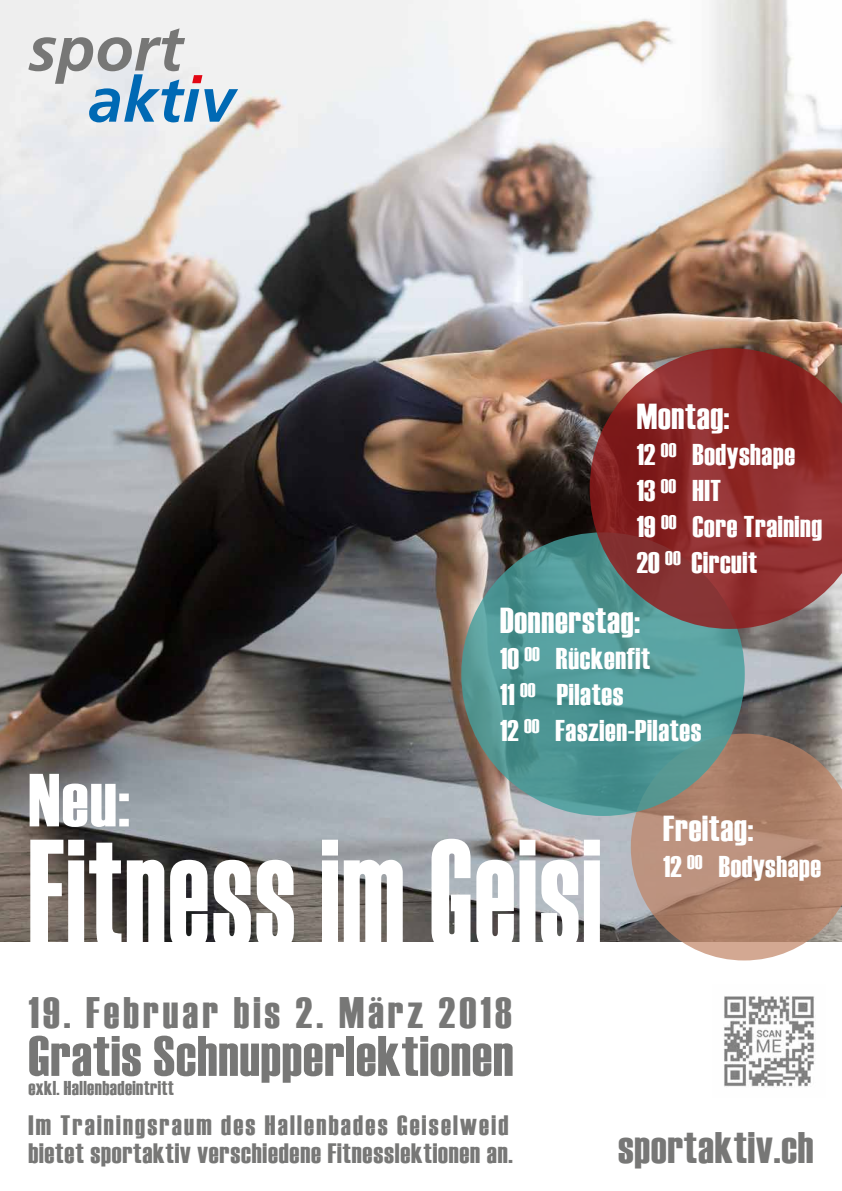
<style>
.page{position:relative;width:842px;height:1191px;background:#fff}
.page>*{position:absolute;margin:0;border:0;box-sizing:border-box;transform-origin:0 0}
.t1{font:155.2px "Haettenschweiler";letter-spacing:.02em;color:#fff;scale:.74 1}
.t2{font:75px "Haettenschweiler";color:#fff}
.t3{font:57px "Haettenschweiler";letter-spacing:.015em;color:#777776}
.t4{font:44px "Haettenschweiler";letter-spacing:.09em;color:#777776}
.t5{font:44px "Haettenschweiler";letter-spacing:.02em;color:#777776}
.t6{font:36px "Haettenschweiler";letter-spacing:.02em;color:#fff}
.t7{font:30px/36px "Haettenschweiler";letter-spacing:.02em;color:#fff}
.t8{font:28px/28px "Haettenschweiler";letter-spacing:.03em;color:#777776}
.t9{font:20px "Haettenschweiler";letter-spacing:.02em;color:#777776}
</style>
<div class="page">
<img style="left:0;top:0;width:842px;height:942px">
<svg style="left:28px;top:28px;width:210px;height:94px"></svg>
<svg style="left:631px;top:733px;width:211px;height:227px;background:#b28c79"></svg>
<svg style="left:461px;top:532px;width:284px;height:284px;background:#509896"></svg>
<svg style="left:590px;top:348px;width:252px;height:281px;background:#8a3b39"></svg>
<img style="left:724px;top:996px;width:91px;height:92px">
<p class="t6" style="left:637px;top:392px;width:94px">Montag:</p>
<p class="t7" style="left:637px;top:436px;width:187px">12 <sup>00</sup> Bodyshape<br>13 <sup>00</sup> HIT<br>19 <sup>00</sup> Core Training<br>20 <sup>00</sup> Circuit</p>
<p class="t6" style="left:500px;top:596px;width:141px">Donnerstag:</p>
<p class="t7" style="left:500px;top:640px;width:203px">10 <sup>00</sup> Rückenfit<br>11 <sup>00</sup> Pilates<br>12 <sup>00</sup> Faszien-Pilates</p>
<h2 class="t2" style="left:28px;top:749px;width:103px">Neu:</h2>
<h1 class="t1" style="left:28px;top:789px;width:776px">Fitness im Geisi</h1>
<p class="t6" style="left:663px;top:804px;width:92px">Freitag:</p>
<p class="t7" style="left:663px;top:848px;width:160px">12 <sup>00</sup> Bodyshape</p>
<h3 class="t4" style="left:28px;top:982px;width:485px">19. Februar bis 2. März 2018</h3>
<h3 class="t3" style="left:28px;top:1017px;width:487px">Gratis Schnupperlektionen</h3>
<p class="t9" style="left:28px;top:1074px;width:147px">exkl. Hallenbadeintritt</p>
<p class="t8" style="left:28px;top:1110px;width:486px">Im Trainingsraum des Hallenbades Geiselweid bietet sportaktiv verschiedene Fitnesslektionen an.</p>
<h3 class="t5" style="left:618px;top:1117px;width:197px">sportaktiv.ch</h3>
</div>
